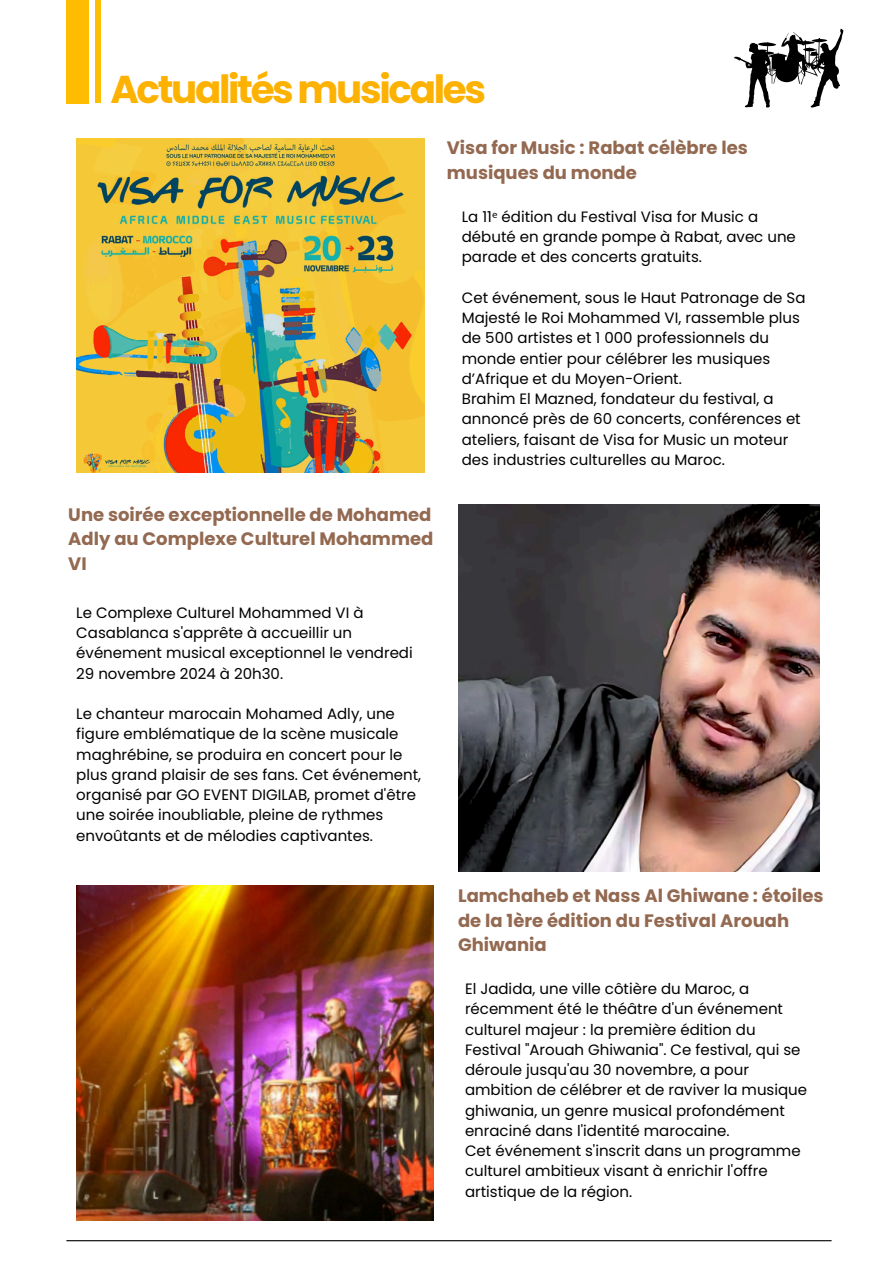
<style>
.page{position:relative;width:894px;height:1264px;background:#fff}
.page>*{position:absolute;margin:0;border:0;box-sizing:border-box;transform-origin:0 0}
.t1{font:700 38.85px "Poppins";letter-spacing:-.06em;color:#fdb100}
.t2{font:700 18px/24.8px "Poppins";color:#936951}
.t3{font:15px/20.2px "Poppins";color:#000}
.s1{font-family:"Noto Sans"}
</style>
<div class="page">
<img style="left:76px;top:138px;width:348px;height:334px">
<img style="left:458px;top:504px;width:361px;height:367px">
<hr style="left:66px;top:1240px;width:765px;height:1px;background:#000">
<div style="left:67px;top:0;width:22px;height:104px;background:#ffbc00"></div>
<hr style="left:96px;top:0;width:4px;height:102px;background:#ffbc00">
<svg style="left:734px;top:29px;width:109px;height:78px"></svg>
<img style="left:76px;top:885px;width:357px;height:335px">
<p class="t1" style="left:110px;top:62px;width:377px">Actualitésmusicales</p>
<p class="t2" style="left:446px;top:135px;width:302px">Visa for Music : Rabat célèbre les musiques du monde</p>
<p class="t2" style="left:68px;top:502px;width:366px;text-align:justify">Une soirée exceptionnelle de Mohamed Adly au Complexe Culturel Mohammed VI</p>
<p class="t3" style="left:76px;top:602px;width:338px">Le Complexe Culturel Mohammed VI à Casablanca s'apprête à accueillir un événement musical exceptionnel le vendredi 29 novembre 2024 à 20h30.</p>
<p class="t3" style="left:76px;top:703px;width:346px">Le chanteur marocain Mohamed Adly, une figure emblématique de la scène musicale maghrébine, se produira en concert pour le plus grand plaisir de ses fans. Cet événement, organisé par GO EVENT DIGILAB, promet d'être une soirée inoubliable, pleine de rythmes envoûtants et de mélodies captivantes.</p>
<h2 class="t3" style="left:461px;top:206px;width:335px">La 11<span class="s1">ᵉ</span> édition du Festival Visa for Music a débuté en grande pompe à Rabat, avec une parade et des concerts gratuits.</h2>
<p class="t3" style="left:461px;top:287px;width:345px">Cet événement, sous le Haut Patronage de Sa Majesté le Roi Mohammed VI, rassemble plus de 500 artistes et 1 000 professionnels du monde entier pour célébrer les musiques d’Afrique et du Moyen-Orient.</p>
<p class="t3" style="left:461px;top:388px;width:340px">Brahim El Mazned, fondateur du festival, a annoncé près de 60 concerts, conférences et ateliers, faisant de Visa for Music un moteur des industries culturelles au Maroc.</p>
<h2 class="t2" style="left:458px;top:883px;width:367px">Lamchaheb et Nass Al Ghiwane : étoiles de la 1ère édition du Festival Arouah<br>Ghiwania</h2>
<p class="t3" style="left:465px;top:978px;width:343px">El Jadida, une ville côtière du Maroc, a récemment été le théâtre d'un événement culturel majeur : la première édition du Festival "Arouah Ghiwania". Ce festival, qui se déroule jusqu'au 30 novembre, a pour ambition de célébrer et de raviver la musique ghiwania, un genre musical profondément enraciné dans l'identité marocaine.</p>
<h2 class="t3" style="left:465px;top:1140px;width:337px">Cet événement s'inscrit dans un programme culturel ambitieux visant à enrichir l'offre artistique de la région.</h2>
</div>
